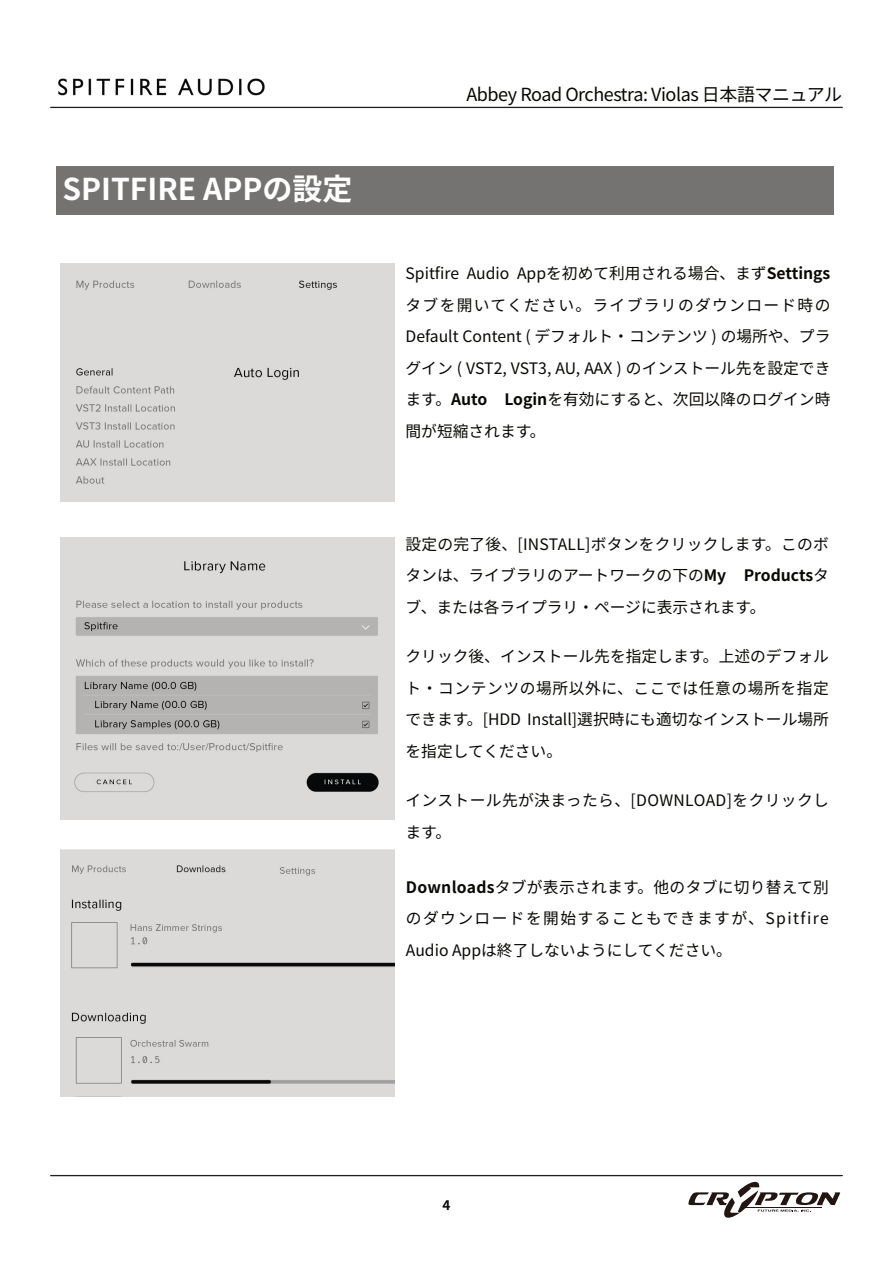
<style>
.page{position:relative;width:893px;height:1263px;background:#fff}
.page>*{position:absolute;margin:0;border:0;box-sizing:border-box;transform-origin:0 0}
.t1{font:700 30px "Source Han Sans JP";color:#fff}
.t2{font:18px "Source Han Sans JP";letter-spacing:-.025em;color:#080704}
.t3{font:15.75px/31.5px "Source Han Sans JP";color:#080704;text-align:justify}
.t4{font:15.75px/31.5px "Source Han Sans JP";letter-spacing:.025em;color:#080704}
.s1{font-weight:700}
</style>
<div class="page">
<hr style="left:51px;top:107px;width:791px;height:1px;background:#231f20">
<hr style="left:51px;top:1175px;width:791px;height:1px;background:#231f20">
<svg style="left:688px;top:1181px;width:152px;height:37px"></svg>
<img style="left:58px;top:78px;width:207px;height:18px">
<div style="left:56px;top:167px;width:778px;height:48px;background:#757372"></div>
<div style="left:60px;top:264px;width:335px;height:237px;background:#dcdad8"></div>
<img style="left:60px;top:537px;width:335px;height:283px">
<div style="left:60px;top:849px;width:335px;height:247px;background:#dcdad8"></div>
<h1 class="t1" style="left:63px;top:173px;width:291px">SPITFIRE APPの設定</h1>
<p class="t2" style="left:466px;top:85px;width:377px">Abbey Road Orchestra: Violas 日本語マニュアル</p>
<p class="t3" style="left:405px;top:258px;width:426px">Spitfire Audio Appを初めて利用される場合、まず<span class="s1">Settings</span>タブを開いてください。ライブラリのダウンロード時のDefault Content ( デフォルト‧コンテンツ ) の場所や、プラグイン ( VST2, VST3, AU, AAX ) のインストール先を設定できます。<span class="s1">Auto Login</span>を有効にすると、次回以降のログイン時間が短縮されます。</p>
<p class="t3" style="left:405px;top:528px;width:425px">設定の完了後、[INSTALL]ボタンをクリックします。このボタンは、ライブラリのアートワークの下の<span class="s1">My Products</span>タブ、または各ライプラリ‧ページに表示されます。</p>
<p class="t3" style="left:405px;top:640px;width:425px">クリック後、インストール先を指定します。上述のデフォルト‧コンテンツの場所以外に、ここでは任意の場所を指定できます。[HDD Install]選択時にも適切なインストール場所を指定してください。</p>
<p class="t4" style="left:405px;top:784px;width:425px">インストール先が決まったら、[DOWNLOAD]をクリックします。</p>
<p class="t3" style="left:406px;top:871px;width:424px"><span class="s1">Downloads</span>タブが表示されます。他のタブに切り替えて別のダウンロードを開始することもできますが、Spitfire Audio Appは終了しないようにしてください。</p>
</div>
